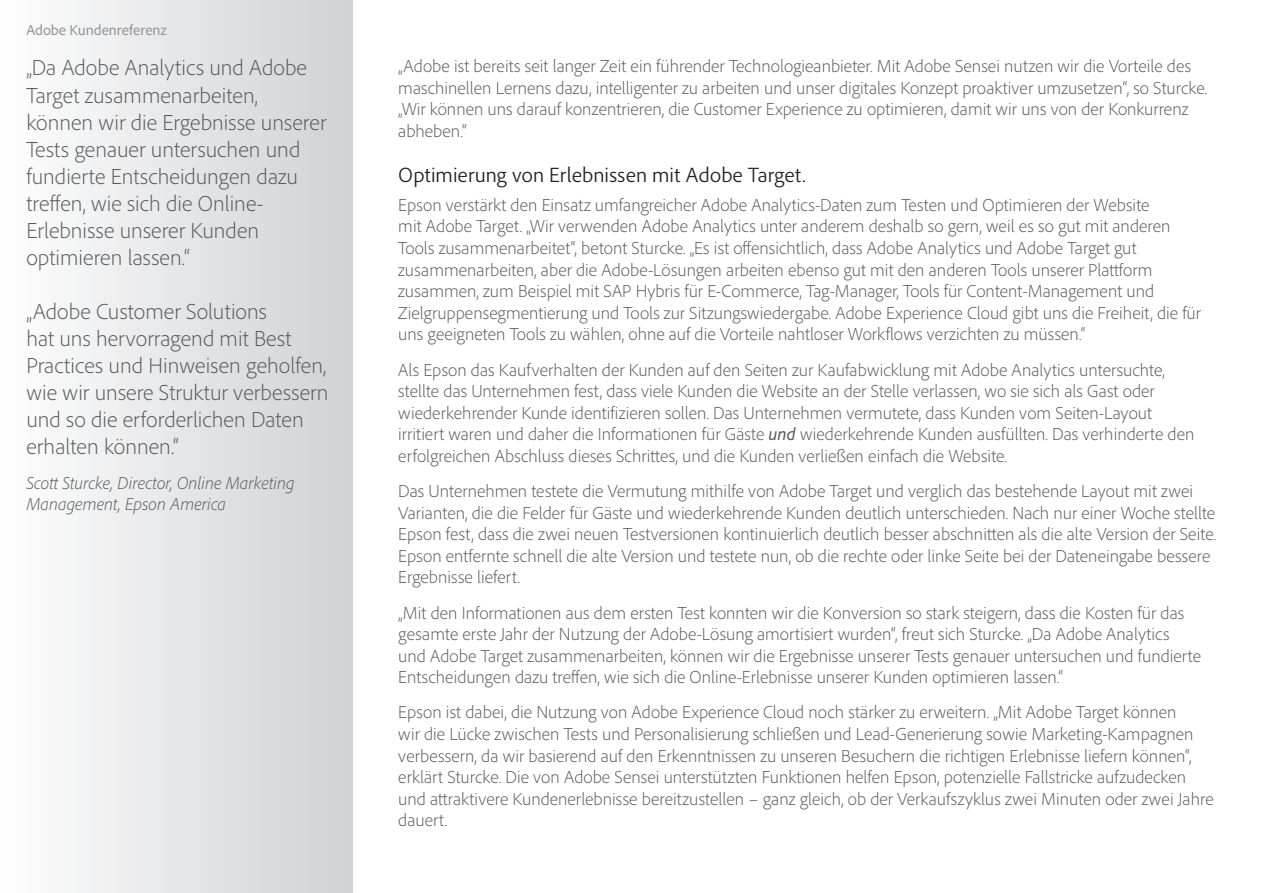
<style>
.page{position:relative;width:1263px;height:893px;background:#fff}
.page>*{position:absolute;margin:0;border:0;box-sizing:border-box;transform-origin:0 0}
.Sidebar__Quotation{font:300 22.5px/27px "Adobe Clean";letter-spacing:.005em;color:#57585a}
.Page__subhead{font:300 21px "Adobe Clean";color:#231f20}
.Page__bodycopy{font:300 18px/21.6px "Adobe Clean";letter-spacing:.005em;color:#57585a}
.SIdebar__Quote_attri{font:italic 300 18px/21.6px "Adobe Clean";color:#57585a}
.t1{font:15px "Adobe Clean";color:#939598}
.s1{font-weight:400;font-style:italic}
</style>
<div class="page">
<div style="left:0;top:0;width:352px;height:893px;background:linear-gradient(to right,#fefefe,#d0d1d4)"></div>
<p class="t1" style="left:26px;top:20px;width:142px">Adobe Kundenreferenz</p>
<p class="Sidebar__Quotation" style="left:26px;top:54px;width:302px">„Da Adobe Analytics und Adobe<br>Target zusammenarbeiten, können wir die Ergebnisse unserer<br>Tests genauer untersuchen und fundierte Entscheidungen dazu treffen, wie sich die Online-<br>Erlebnisse unserer Kunden optimieren lassen.“</p>
<p class="Sidebar__Quotation" style="left:26px;top:297px;width:304px">„Adobe Customer Solutions<br>hat uns hervorragend mit Best<br>Practices und Hinweisen geholfen, wie wir unsere Struktur verbessern und so die erforderlichen Daten erhalten können.“</p>
<p class="SIdebar__Quote_attri" style="left:26px;top:471px;width:270px">Scott Sturcke, Director, Online Marketing<br>Management, Epson America</p>
<p class="Page__bodycopy" style="left:398px;top:55px;width:810px">„Adobe ist bereits seit langer Zeit ein führender Technologieanbieter. Mit Adobe Sensei nutzen wir die Vorteile des maschinellen Lernens dazu, intelligenter zu arbeiten und unser digitales Konzept proaktiver umzusetzen“, so Sturcke. „Wir können uns darauf konzentrieren, die Customer Experience zu optimieren, damit wir uns von der Konkurrenz abheben.“</p>
<p class="Page__subhead" style="left:398px;top:162px;width:409px">Optimierung von Erlebnissen mit Adobe Target.</p>
<p class="Page__bodycopy" style="left:398px;top:194px;width:804px">Epson verstärkt den Einsatz umfangreicher Adobe Analytics-Daten zum Testen und Optimieren der Website<br>mit Adobe Target. „Wir verwenden Adobe Analytics unter anderem deshalb so gern, weil es so gut mit anderen Tools zusammenarbeitet“, betont Sturcke. „Es ist offensichtlich, dass Adobe Analytics und Adobe Target gut zusammenarbeiten, aber die Adobe-Lösungen arbeiten ebenso gut mit den anderen Tools unserer Plattform zusammen, zum Beispiel mit SAP Hybris für E-Commerce, Tag-Manager, Tools für Content-Management und Zielgruppensegmentierung und Tools zur Sitzungswiedergabe. Adobe Experience Cloud gibt uns die Freiheit, die für uns geeigneten Tools zu wählen, ohne auf die Vorteile nahtloser Workflows verzichten zu müssen.“</p>
<p class="Page__bodycopy" style="left:398px;top:358px;width:798px">Als Epson das Kaufverhalten der Kunden auf den Seiten zur Kaufabwicklung mit Adobe Analytics untersuchte, stellte das Unternehmen fest, dass viele Kunden die Website an der Stelle verlassen, wo sie sich als Gast oder wiederkehrender Kunde identifizieren sollen. Das Unternehmen vermutete, dass Kunden vom Seiten-Layout irritiert waren und daher die Informationen für Gäste <span class="s1">und</span> wiederkehrende Kunden ausfüllten. Das verhinderte den erfolgreichen Abschluss dieses Schrittes, und die Kunden verließen einfach die Website.</p>
<p class="Page__bodycopy" style="left:398px;top:480px;width:819px">Das Unternehmen testete die Vermutung mithilfe von Adobe Target und verglich das bestehende Layout mit zwei Varianten, die die Felder für Gäste und wiederkehrende Kunden deutlich unterschieden. Nach nur einer Woche stellte Epson fest, dass die zwei neuen Testversionen kontinuierlich deutlich besser abschnitten als die alte Version der Seite.<br>Epson entfernte schnell die alte Version und testete nun, ob die rechte oder linke Seite bei der Dateneingabe bessere Ergebnisse liefert.</p>
<p class="Page__bodycopy" style="left:398px;top:601px;width:804px">„Mit den Informationen aus dem ersten Test konnten wir die Konversion so stark steigern, dass die Kosten für das gesamte erste Jahr der Nutzung der Adobe-Lösung amortisiert wurden“, freut sich Sturcke. „Da Adobe Analytics und Adobe Target zusammenarbeiten, können wir die Ergebnisse unserer Tests genauer untersuchen und fundierte Entscheidungen dazu treffen, wie sich die Online-Erlebnisse unserer Kunden optimieren lassen.“</p>
<p class="Page__bodycopy" style="left:398px;top:701px;width:817px">Epson ist dabei, die Nutzung von Adobe Experience Cloud noch stärker zu erweitern. „Mit Adobe Target können<br>wir die Lücke zwischen Tests und Personalisierung schließen und Lead-Generierung sowie Marketing-Kampagnen verbessern, da wir basierend auf den Erkenntnissen zu unseren Besuchern die richtigen Erlebnisse liefern können“, erklärt Sturcke. Die von Adobe Sensei unterstützten Funktionen helfen Epson, potenzielle Fallstricke aufzudecken und attraktivere Kundenerlebnisse bereitzustellen – ganz gleich, ob der Verkaufszyklus zwei Minuten oder zwei Jahre dauert.</p>
</div>
